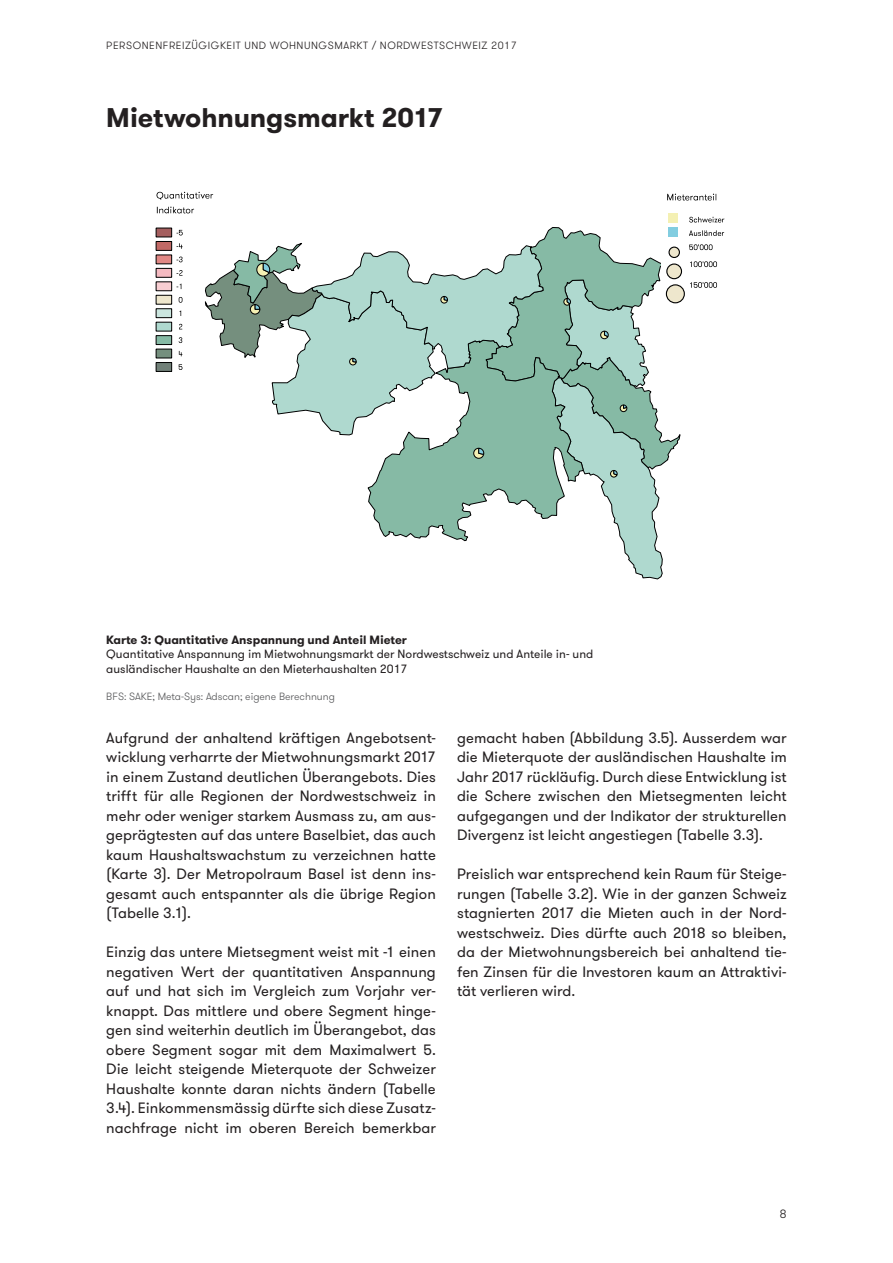
<style>
.page{position:relative;width:893px;height:1263px;background:#fff}
.page>*{position:absolute;margin:0;border:0;box-sizing:border-box;transform-origin:0 0}
.Titel{font:700 27px "GT Walsheim";letter-spacing:-.005em;color:#231f20}
.Lauftext{font:15px/19.5px "GT Walsheim";letter-spacing:.005em;color:#231f20;text-align:justify}
.Bildlegende{font:12px/14.4px "GT Walsheim";color:#231f20}
.Bildlegende-2{font:700 12px "GT Walsheim";color:#231f20}
.t1{font:300 12px "GT Walsheim";color:#231f20}
.t2{font:300 10.5px "GT Walsheim";letter-spacing:.05em;color:#231f20}
.Bildquelle{font:300 10.5px "GT Walsheim";color:#57585a}
</style>
<div class="page">
<div style="left:156px;top:228px;width:16px;height:9px;background:#a45e5e"></div>
<svg style="left:176px;top:230px;width:7px;height:5px"></svg>
<div style="left:156px;top:241px;width:16px;height:10px;background:#c16966;border:1px solid #000"></div>
<svg style="left:176px;top:243px;width:7px;height:6px"></svg>
<div style="left:156px;top:255px;width:16px;height:9px;background:#e18885"></div>
<svg style="left:176px;top:257px;width:7px;height:5px"></svg>
<div style="left:156px;top:268px;width:16px;height:10px;background:#f5bac1;border:1px solid #000"></div>
<svg style="left:176px;top:270px;width:7px;height:6px"></svg>
<div style="left:156px;top:282px;width:16px;height:9px;background:#f8ced2"></div>
<svg style="left:176px;top:284px;width:5px;height:5px"></svg>
<div style="left:156px;top:295px;width:16px;height:9px;background:#eee7cd;border:1px solid #000"></div>
<svg style="left:179px;top:297px;width:3px;height:6px"></svg>
<div style="left:156px;top:308px;width:16px;height:10px;background:#cbe6df;border:1px solid #000"></div>
<div style="left:156px;top:322px;width:16px;height:9px;background:#afd9cf"></div>
<svg style="left:179px;top:324px;width:3px;height:5px"></svg>
<div style="left:156px;top:335px;width:16px;height:10px;background:#86baa5;border:1px solid #000"></div>
<svg style="left:179px;top:337px;width:3px;height:6px"></svg>
<div style="left:156px;top:349px;width:16px;height:9px;background:#758f7e"></div>
<svg style="left:179px;top:351px;width:3px;height:5px"></svg>
<div style="left:156px;top:362px;width:16px;height:10px;background:#718078;border:1px solid #000"></div>
<svg style="left:179px;top:364px;width:3px;height:6px"></svg>
<svg style="left:156px;top:192px;width:57px;height:8px"></svg>
<svg style="left:157px;top:207px;width:37px;height:6px"></svg>
<svg style="left:689px;top:217px;width:35px;height:6px"></svg>
<svg style="left:204px;top:214px;width:477px;height:365px"></svg>
<svg style="left:689px;top:230px;width:35px;height:6px"></svg>
<div style="left:669px;top:247px;width:10px;height:10px;background:#eee7cd;border-radius:50%"></div>
<div style="left:668px;top:247px;width:12px;height:11px;border:1px solid #000;border-radius:50%"></div>
<svg style="left:689px;top:244px;width:23px;height:6px"></svg>
<div style="left:667px;top:264px;width:14px;height:15px;background:#eee7cd;border-radius:50%"></div>
<div style="left:666px;top:263px;width:16px;height:16px;border:1px solid #000;border-radius:50%"></div>
<svg style="left:690px;top:261px;width:27px;height:6px"></svg>
<div style="left:666px;top:285px;width:18px;height:18px;background:#eee7cd;border-radius:50%"></div>
<div style="left:666px;top:284px;width:19px;height:19px;border:1px solid #000;border-radius:50%"></div>
<svg style="left:690px;top:282px;width:27px;height:6px"></svg>
<svg style="left:667px;top:194px;width:49px;height:7px"></svg>
<p class="t2" style="left:106px;top:38px;width:412px">PERSONENFREIZÜGIGKEIT UND WOHNUNGSMARKT / NORDWESTSCHWEIZ 2017</p>
<p class="Titel" style="left:106px;top:100px;width:339px">Mietwohnungsmarkt 2017</p>
<p class="Bildlegende-2" style="left:106px;top:632px;width:302px">Karte 3: Quantitative Anspannung und Anteil Mieter</p>
<p class="Bildlegende" style="left:106px;top:647px;width:488px">Quantitative Anspannung im Mietwohnungsmarkt der Nordwestschweiz und Anteile in- und ausländischer Haushalte an den Mieterhaushalten 2017</p>
<p class="Bildquelle" style="left:106px;top:689px;width:230px">BFS: SAKE; Meta-Sys: Adscan; eigene Berechnung</p>
<p class="Lauftext" style="left:106px;top:728px;width:331px">Aufgrund der anhaltend kräftigen Angebotsent&shy;wicklung verharrte der Mietwohnungsmarkt 2017 in einem Zustand deutlichen Überangebots. Dies trifft für alle Regionen der Nordwestschweiz in mehr oder weniger starkem Ausmass zu, am aus&shy;geprägtesten auf das untere Baselbiet, das auch kaum Haushaltswachstum zu verzeichnen hatte (Karte 3). Der Metropolraum Basel ist denn ins&shy;gesamt auch entspannter als die übrige Region (Tabelle 3.1).</p>
<p class="Lauftext" style="left:106px;top:942px;width:331px">Einzig das untere Mietsegment weist mit -1 einen negativen Wert der quantitativen Anspannung auf und hat sich im Vergleich zum Vorjahr ver&shy;knappt. Das mittlere und obere Segment hinge&shy;gen sind weiterhin deutlich im Überangebot, das obere Segment sogar mit dem Maximalwert 5.<br>Die leicht steigende Mieterquote der Schweizer Haushalte konnte daran nichts ändern (Tabelle 3.4). Einkommensmässig dürfte sich diese Zusatz&shy;nachfrage nicht im oberen Bereich bemerkbar</p>
<p class="Lauftext" style="left:457px;top:728px;width:331px">gemacht haben (Abbildung 3.5). Ausserdem war die Mieterquote der ausländischen Haushalte im Jahr 2017 rückläufig. Durch diese Entwicklung ist die Schere zwischen den Mietsegmenten leicht aufgegangen und der Indikator der strukturellen Divergenz ist leicht angestiegen (Tabelle 3.3).</p>
<p class="Lauftext" style="left:457px;top:864px;width:331px">Preislich war entsprechend kein Raum für Steige&shy;rungen (Tabelle 3.2). Wie in der ganzen Schweiz stagnierten 2017 die Mieten auch in der Nord&shy;westschweiz. Dies dürfte auch 2018 so bleiben, da der Mietwohnungsbereich bei anhaltend tie&shy;fen Zinsen für die Investoren kaum an Attraktivi&shy;tät verlieren wird.</p>
<p class="t1" style="left:780px;top:1206px;width:8px">8</p>
</div>
